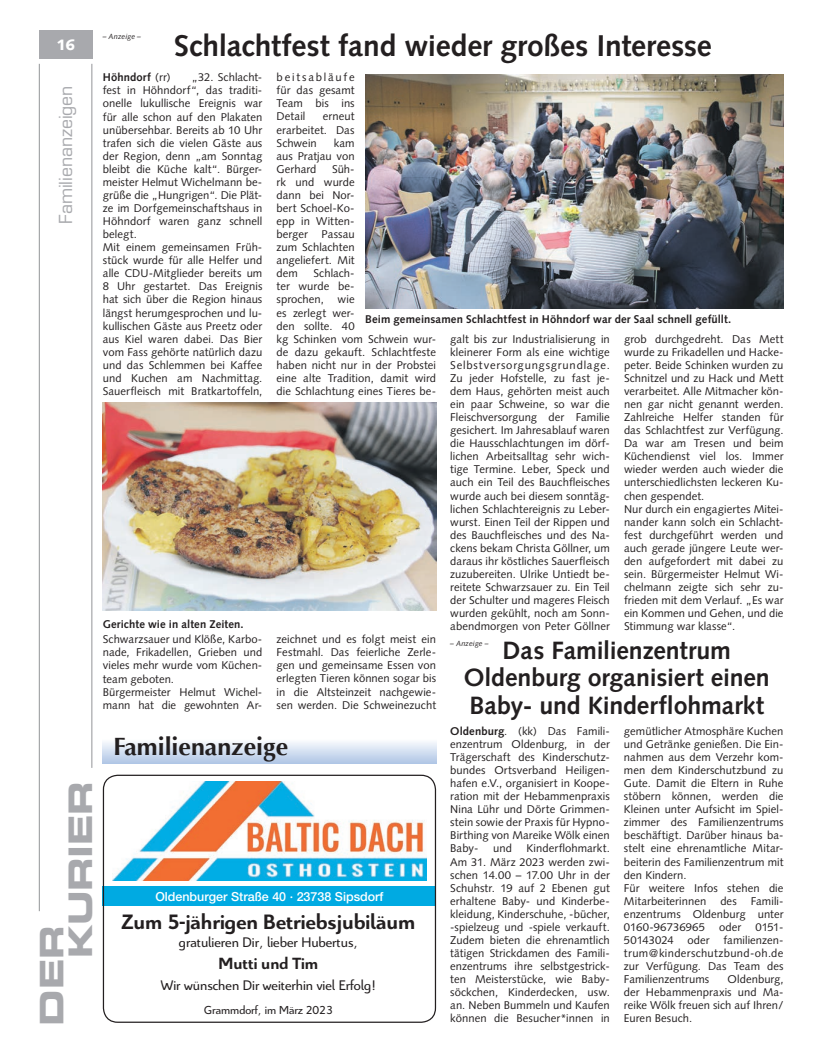
<style>
.page{position:relative;width:819px;height:1053px;background:#fff}
.page>*{position:absolute;margin:0;border:0;box-sizing:border-box;transform-origin:0 0}
.t1{font:32.5px/28.9px "Eurostile LT Std Bold Ex 2";letter-spacing:-.01em;color:#a8a9ad}
.t2{font:700 30px "Syntax LT Std";letter-spacing:-.005em;color:#231f20}
.t3{font:700 25px/27.5px "Syntax LT Std";letter-spacing:-.005em;color:#231f20;text-align:center}
.t4{font:700 25px "Optima";color:#231f20}
.t5{font:700 22.5px "Citroen";color:#231f20}
.t6{font:17.5px "Eurostile LT Std";letter-spacing:-.005em;color:#a8a9ad}
.t7{font:700 17.5px "Citroen";color:#231f20}
.t8{font:15px "Citroen";color:#231f20}
.t9{font:900 15px "Syntax LT Std";color:#fff}
.t10{font:500 12.5px "Helvetica Neue";color:#fff}
.t11{font:12.5px "Citroen";color:#231f20}
.t12{font:11.25px/13px "Syntax";letter-spacing:.005em;color:#231f20;text-align:justify}
.t13{font:700 11.25px/19.9px "Syntax LT Std";letter-spacing:.01em;color:#231f20}
.t14{font:700 11.25px "Syntax";letter-spacing:.01em;color:#231f20}
.t15{font:italic 7.5px "Syntax LT Std";letter-spacing:.01em;color:#231f20}
.s1{font-weight:400}
.s2{font-family:"Syntax";font-weight:400}
.s3{font-weight:700}
</style>
<div class="page">
<hr style="left:39px;top:64px;width:1px;height:847px;background:#939598">
<hr style="left:92px;top:64px;width:1px;height:703px;background:#939598">
<div style="left:39px;top:30px;width:53px;height:29px;background:#a8a9ad"></div>
<div style="left:103px;top:886px;width:333px;height:20px;background:#00aae2"></div>
<div style="left:103px;top:774px;width:333px;height:248px;border:1px solid #231f20;border-radius:14px"></div>
<img style="left:112px;top:781px;width:314px;height:98px">
<svg style="left:103px;top:742px;width:333px;height:21px;background:#d1def0"></svg>
<img style="left:365px;top:74px;width:418px;height:234px">
<img style="left:103px;top:402px;width:333px;height:208px">
<p class="t9" style="left:56px;top:36px;width:20px">16</p>
<p class="t6" style="left:55px;top:223px;width:139px;rotate:-90deg">Familienanzeigen</p>
<p class="t1" style="left:37px;top:958px;width:179px;text-indent:-67px;rotate:-90deg">DER<br>KURIER</p>
<p class="t15" style="left:103px;top:32px;width:40px">– Anzeige –</p>
<p class="t2" style="left:174px;top:28px;width:539px">Schlachtfest fand wieder großes Interesse</p>
<p class="t12" style="left:276px;top:71px;width:80px">beitsabläufe für das gesamt Team bis ins Detail</p>
<p class="t14" style="left:103px;top:71px;width:69px">Höhndorf <span class="s1">(rr)</span></p>
<p class="t12" style="left:103px;top:71px;width:161px;text-align:left;text-indent:89px">„32. Schlacht&shy;fest in Höhndorf“, das traditi&shy;onelle lukullische Ereignis war für alle schon auf den Plakaten unübersehbar. Bereits ab 10 Uhr trafen sich die vielen Gäste aus der Region, denn „am Sonntag bleibt die Küche kalt“. Bürger&shy;meister Helmut Wichelmann be&shy;grüße die „Hungrigen“. Die Plät&shy;ze im Dorfgemeinschaftshaus in<br>Höhndorf waren ganz schnell belegt.<br>Mit einem gemeinsamen Früh&shy;stück wurde für alle Helfer und alle CDU-Mitglieder bereits um<br>8 Uhr gestartet. Das Ereignis hat sich über die Region hinaus längst herumgesprochen und lu&shy;kullischen Gäste aus Preetz oder aus Kiel waren dabei. Das Bier vom Fass gehörte natürlich dazu und das Schlemmen bei Kaffee und Kuchen am Nachmittag.<br>Sauerfleisch mit Bratkartoffeln,</p>
<p class="t12" style="left:276px;top:110px;width:80px;text-indent:46px">erneut erarbeitet. Das Schwein</p>
<p class="t12" style="left:276px;top:136px;width:80px;text-indent:57px">kam aus Pratjau von Gerhard</p>
<p class="t12" style="left:276px;top:162px;width:80px;text-indent:55px">Süh&shy;rk und wurde dann bei Nor&shy;bert Schoel-Ko&shy;epp in Witten&shy;berger Passau zum Schlachten angeliefert. Mit dem</p>
<p class="t12" style="left:276px;top:267px;width:161px;text-align:left;text-indent:37px">Schlach-<br>ter wurde be-<br>sprochen, wie<br>es zerlegt wer-<br>den sollte. 40<br>kg Schinken vom Schwein wur&shy;de dazu gekauft. Schlachtfeste haben nicht nur in der Probstei eine alte Tradition, damit wird die Schlachtung eines Tieres be-</p>
<p class="t13" style="left:450px;top:309px;width:282px;text-indent:-85px">Beim gemeinsamen Schlachtfest in Höhndorf war der Saal schnell gefüllt. <span class="s2">galt bis zur Industrialisierung in</span></p>
<p class="t12" style="left:450px;top:345px;width:161px">kleinerer Form als eine wichtige Selbstversorgungsgrundlage.<br>Zu jeder Hofstelle, zu fast je&shy;dem Haus, gehörten meist auch ein paar Schweine, so war die Fleischversorgung der Familie gesichert. Im Jahresablauf waren die Hausschlachtungen im dörf&shy;lichen Arbeitsalltag sehr wich&shy;tige Termine. Leber, Speck und auch ein Teil des Bauchfleisches wurde auch bei diesem sonntäg&shy;lichen Schlachtereignis zu Leber&shy;wurst. Einen Teil der Rippen und des Bauchfleisches und des Na&shy;ckens bekam Christa Göllner, um daraus ihr köstliches Sauerfleisch zuzubereiten. Ulrike Untiedt be&shy;reitete Schwarzsauer zu. Ein Teil der Schulter und mageres Fleisch wurden gekühlt, noch am Sonn&shy;abendmorgen von Peter Göllner</p>
<p class="t12" style="left:624px;top:332px;width:161px;text-align:left">grob durchgedreht. Das Mett wurde zu Frikadellen und Hacke&shy;peter. Beide Schinken wurden zu<br>Schnitzel und zu Hack und Mett verarbeitet. Alle Mitmacher kön&shy;nen gar nicht genannt werden.<br>Zahlreiche Helfer standen für das Schlachtfest zur Verfügung.<br>Da war am Tresen und beim<br>Küchendienst viel los. Immer wieder werden auch wieder die unterschiedlichsten leckeren Ku&shy;chen gespendet.<br>Nur durch ein engagiertes Mitei&shy;nander kann solch ein Schlacht&shy;fest durchgeführt werden und auch gerade jüngere Leute wer&shy;den aufgefordert mit dabei zu sein. Bürgermeister Helmut Wi&shy;chelmann zeigte sich sehr zu&shy;frieden mit dem Verlauf. „Es war ein Kommen und Gehen, und die<br>Stimmung war klasse“.</p>
<p class="t13" style="left:103px;top:614px;width:142px">Gerichte wie in alten Zeiten.</p>
<p class="t12" style="left:276px;top:633px;width:161px">zeichnet und es folgt meist ein Festmahl. Das feierliche Zerle&shy;gen und gemeinsame Essen von erlegten Tieren können sogar bis in die Altsteinzeit nachgewie&shy;sen werden. Die Schweinezucht</p>
<p class="t12" style="left:103px;top:633px;width:161px;text-align:left">Schwarzsauer und Klöße, Karbo&shy;nade, Frikadellen, Grieben und vieles mehr wurde vom Küchen&shy;team geboten.<br>Bürgermeister Helmut Wichel&shy;mann hat die gewohnten Ar-</p>
<p class="t3" style="left:464px;top:636px;width:307px">Das Familienzentrum<br>Oldenburg organisiert einen<br>Baby- und Kinderflohmarkt</p>
<p class="t12" style="left:450px;top:724px;width:161px"><span class="s3">Oldenburg</span>. (kk) Das Famili&shy;enzentrum Oldenburg, in der Trägerschaft des Kinderschutz&shy;bundes Ortsverband Heiligen&shy;hafen e.V., organisiert in Koope&shy;ration mit der Hebammenpraxis Nina Lühr und Dörte Grimmen&shy;stein sowie der Praxis für Hypno-Birthing von Mareike Wölk einen Baby-</p>
<p class="t15" style="left:450px;top:638px;width:40px">– Anzeige –</p>
<p class="t12" style="left:624px;top:724px;width:161px;text-align:left">gemütlicher Atmosphäre Kuchen und Getränke genießen. Die Ein&shy;nahmen aus dem Verzehr kom&shy;men dem Kinderschutzbund zu<br>Gute. Damit die Eltern in Ruhe stöbern können, werden die<br>Kleinen unter Aufsicht im Spiel&shy;zimmer des Familienzentrums beschäftigt. Darüber hinaus ba&shy;stelt eine ehrenamtliche Mitar&shy;beiterin des Familienzentrum mit den Kindern.<br>Für weitere Infos stehen die<br>Mitarbeiterinnen des Famili&shy;enzentrums Oldenburg unter<br>0160-96736965</p>
<p class="t4" style="left:113px;top:732px;width:176px">Familienanzeige</p>
<p class="t12" style="left:450px;top:842px;width:161px;text-indent:76px">Kinderflohmarkt.<br>Am 31. März 2023 werden zwi&shy;schen 14.00 – 17.00 Uhr in der Schuhstr. 19 auf 2 Ebenen gut erhaltene Baby- und Kinderbe&shy;kleidung, Kinderschuhe, -bücher, -spielzeug und -spiele verkauft.<br>Zudem bieten die ehrenamtlich tätigen Strickdamen des Famili&shy;enzentrums ihre selbstgestrick&shy;ten Meisterstücke, wie Baby&shy;söckchen, Kinderdecken, usw. an. Neben Bummeln und Kaufen können die Besucher*innen in</p>
<p class="t12" style="left:493px;top:842px;width:20px">und</p>
<p class="t10" style="left:155px;top:888px;width:230px">Oldenburger Straße 40 · 23738 Sipsdorf</p>
<p class="t5" style="left:122px;top:908px;width:295px">Zum 5-jährigen Betriebsjubiläum</p>
<p class="t8" style="left:179px;top:933px;width:180px">gratulieren Dir, lieber Hubertus,</p>
<p class="t7" style="left:218px;top:952px;width:101px">Mutti und Tim</p>
<p class="t8" style="left:161px;top:976px;width:216px">Wir wünschen Dir weiterhin viel Erfolg!</p>
<p class="t11" style="left:204px;top:1002px;width:130px">Grammdorf, im März 2023</p>
<p class="t12" style="left:719px;top:920px;width:24px">oder</p>
<p class="t12" style="left:624px;top:920px;width:161px;text-indent:131px">0151- 50143024 oder familienzen&shy;trum@kinderschutzbund-oh.de zur Verfügung. Das Team des Familienzentrums</p>
<p class="t12" style="left:624px;top:972px;width:161px;text-indent:104px">Oldenburg, der Hebammenpraxis und Ma&shy;reike Wölk freuen sich auf Ihren/ Euren Besuch.</p>
</div>
